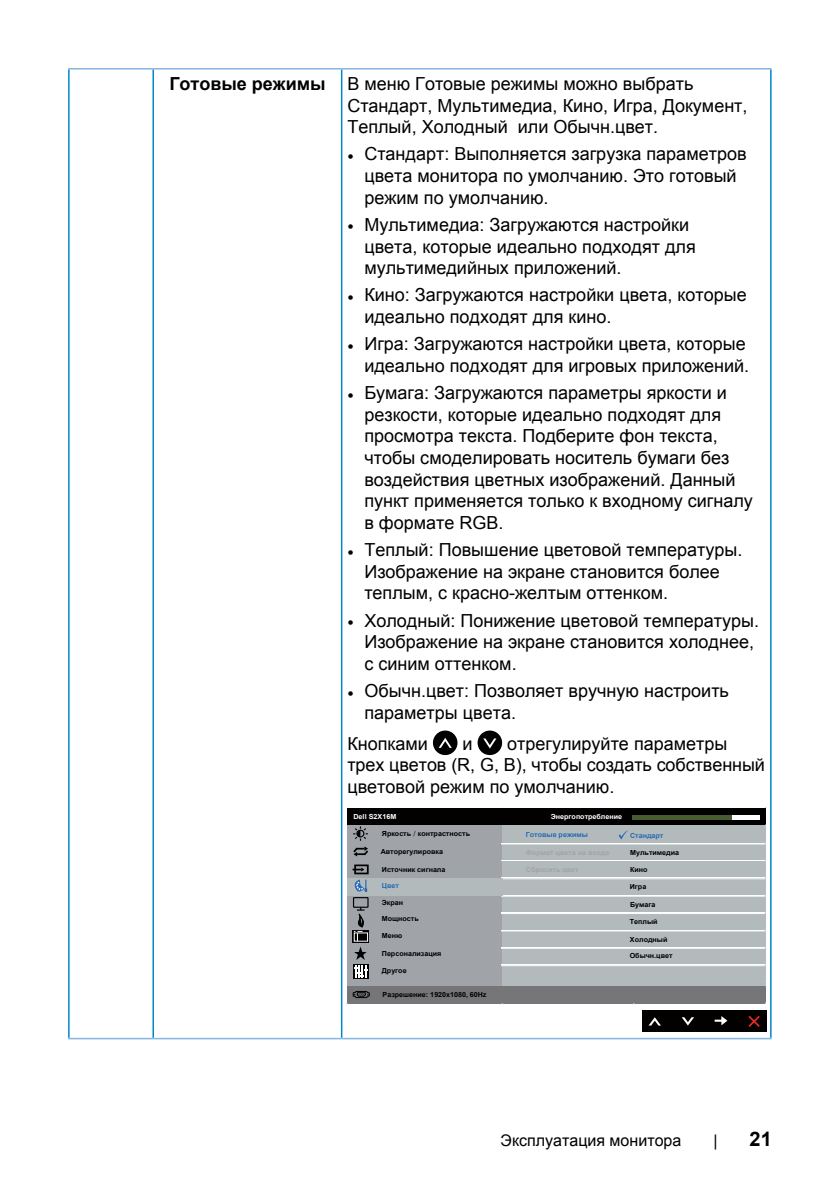
<style>
.page{position:relative;width:840px;height:1191px;background:#fff}
.page>*{position:absolute;margin:0;border:0;box-sizing:border-box;transform-origin:0 0}
.t1{font:700 20px "Arial";color:#000}
.t2{font:18px/21.6px "Arial";color:#000}
.t3{font:16px "Arial";color:#000}
.t4{font:700 7px "Arial";color:#000}
.t5{font:700 7px "Arial";color:#fff}
.t6{font:700 7px "Arial";color:#276ab4}
.s1{font-weight:700}
.s2{font-family:"Museo Sans For Dell 300";font-weight:400}
</style>
<div class="page">
<hr style="left:68px;top:68px;width:85px;height:2px;background:#84b6e2">
<hr style="left:153px;top:68px;width:188px;height:2px;background:#84b6e2">
<hr style="left:341px;top:68px;width:430px;height:2px;background:#84b6e2">
<hr style="left:68px;top:70px;width:2px;height:967px;background:#0087cb">
<hr style="left:152px;top:70px;width:2px;height:967px;background:#0087cb">
<hr style="left:341px;top:70px;width:1px;height:967px;background:#0087cb">
<hr style="left:769px;top:70px;width:2px;height:967px;background:#0087cb">
<hr style="left:68px;top:1037px;width:85px;height:2px;background:#84b6e2">
<hr style="left:153px;top:1037px;width:188px;height:2px;background:#84b6e2">
<hr style="left:341px;top:1037px;width:430px;height:2px;background:#84b6e2">
<div style="left:432px;top:730px;width:25px;height:25px;background:#000;border-radius:50%"></div>
<svg style="left:438px;top:738px;width:13px;height:10px"></svg>
<div style="left:477px;top:730px;width:25px;height:25px;background:#000;border-radius:50%"></div>
<svg style="left:483px;top:738px;width:13px;height:10px"></svg>
<div style="left:347px;top:808px;width:418px;height:17px;background:#030000"></div>
<div style="left:347px;top:825px;width:155px;height:160px;background:#a0a4a9"></div>
<div style="left:501px;top:825px;width:264px;height:161px;background:#b3babc"></div>
<div style="left:347px;top:985px;width:418px;height:18px;background:#767578"></div>
<hr style="left:631px;top:815px;width:127px;height:4px;background:#fff">
<hr style="left:631px;top:815px;width:99px;height:4px;background:#475c31">
<svg style="left:353px;top:826px;width:14px;height:14px"></svg>
<svg style="left:353px;top:964px;width:15px;height:14px"></svg>
<svg style="left:352px;top:930px;width:17px;height:12px"></svg>
<div style="left:353px;top:897px;width:15px;height:11px;border:1px solid #000"></div>
<div style="left:641px;top:1010px;width:124px;height:22px;background:#030000"></div>
<svg style="left:649px;top:1017px;width:11px;height:8px"></svg>
<svg style="left:681px;top:1017px;width:12px;height:8px"></svg>
<svg style="left:714px;top:1016px;width:13px;height:9px"></svg>
<svg style="left:748px;top:1016px;width:11px;height:11px"></svg>
<hr style="left:501px;top:843px;width:263px;height:1px;background:#fff">
<hr style="left:501px;top:860px;width:263px;height:1px;background:#fff">
<hr style="left:501px;top:878px;width:263px;height:1px;background:#fff">
<hr style="left:501px;top:877px;width:263px;height:1px;background:#fff">
<hr style="left:501px;top:895px;width:263px;height:1px;background:#fff">
<hr style="left:501px;top:913px;width:263px;height:1px;background:#fff">
<hr style="left:501px;top:912px;width:263px;height:1px;background:#fff">
<hr style="left:501px;top:930px;width:263px;height:1px;background:#fff">
<hr style="left:501px;top:929px;width:263px;height:1px;background:#fff">
<hr style="left:501px;top:948px;width:263px;height:1px;background:#fff">
<hr style="left:501px;top:947px;width:263px;height:1px;background:#fff">
<hr style="left:501px;top:965px;width:263px;height:1px;background:#fff">
<hr style="left:501px;top:964px;width:263px;height:1px;background:#fff">
<div style="left:347px;top:878px;width:155px;height:17px;background:#b3babc"></div>
<svg style="left:353px;top:846px;width:16px;height:11px"></svg>
<svg style="left:353px;top:907px;width:14px;height:70px"></svg>
<div style="left:354px;top:864px;width:14px;height:10px;border:2px solid #000"></div>
<svg style="left:352px;top:867px;width:12px;height:4px"></svg>
<svg style="left:354px;top:879px;width:13px;height:13px"></svg>
<svg style="left:618px;top:831px;width:9px;height:8px"></svg>
<svg style="left:346px;top:991px;width:23px;height:13px"></svg>
<p class="t2" style="left:347px;top:73px;width:401px;text-indent:-178px"><span class="s1">Готовые режимы</span> В меню Готовые режимы можно выбрать<br>Стандарт, Мультимедиа, Кино, Игра, Документ,<br>Теплый, Холодный или Обычн.цвет.</p>
<p class="t2" style="left:364px;top:143px;width:383px;text-indent:-17px">• Стандарт: Выполняется загрузка параметров цвета монитора по умолчанию. Это готовый режим по умолчанию.</p>
<p class="t2" style="left:364px;top:214px;width:333px;text-indent:-17px">• Мультимедиа: Загружаются настройки цвета, которые идеально подходят для мультимедийных приложений.</p>
<p class="t2" style="left:364px;top:284px;width:383px;text-indent:-17px">• Кино: Загружаются настройки цвета, которые идеально подходят для кино.</p>
<p class="t2" style="left:347px;top:333px;width:403px;text-align:right">• Игра: Загружаются настройки цвета, которые идеально подходят для игровых приложений.</p>
<p class="t2" style="left:364px;top:382px;width:390px;text-indent:-17px">• Бумага: Загружаются параметры яркости и резкости, которые идеально подходят для просмотра текста. Подберите фон текста, чтобы смоделировать носитель бумаги без воздействия цветных изображений. Данный пункт применяется только к входному сигналу в формате RGB.</p>
<p class="t2" style="left:364px;top:539px;width:379px;text-indent:-17px">• Теплый: Повышение цветовой температуры.<br>Изображение на экране становится более теплым, с красно-желтым оттенком.</p>
<p class="t2" style="left:364px;top:609px;width:396px;text-indent:-17px">• Холодный: Понижение цветовой температуры.<br>Изображение на экране становится холоднее, с синим оттенком.</p>
<p class="t2" style="left:364px;top:680px;width:366px;text-indent:-17px">• Обычн.цвет: Позволяет вручную настроить параметры цвета.</p>
<p class="t2" style="left:347px;top:732px;width:82px">Кнопками</p>
<p class="t2" style="left:462px;top:732px;width:12px">и</p>
<p class="t2" style="left:347px;top:732px;width:419px;text-indent:160px">отрегулируйте параметры трех цветов (R, G, B), чтобы создать собственный цветовой режим по умолчанию.</p>
<p class="t4" style="left:381px;top:829px;width:90px">Яркость <span class="s2">/</span> контрастность</p>
<p class="t5" style="left:353px;top:811px;width:44px">Dell S2X16M</p>
<p class="t5" style="left:550px;top:811px;width:73px">Энергопотребление</p>
<p class="t6" style="left:525px;top:830px;width:63px">Готовые режимы</p>
<p class="t4" style="left:380px;top:847px;width:64px">Авторегулировка</p>
<p class="t4" style="left:381px;top:865px;width:65px">Источник сигнала</p>
<p class="t6" style="left:381px;top:881px;width:19px">Цвет</p>
<p class="t6" style="left:629px;top:830px;width:35px">Стандарт</p>
<p class="t4" style="left:629px;top:848px;width:50px">Мультимедиа</p>
<p class="t4" style="left:629px;top:864px;width:19px">Кино</p>
<p class="t4" style="left:629px;top:882px;width:18px">Игра</p>
<p class="t4" style="left:629px;top:899px;width:27px">Бумага</p>
<p class="t4" style="left:629px;top:917px;width:29px">Теплый</p>
<p class="t4" style="left:629px;top:934px;width:39px">Холодный</p>
<p class="t4" style="left:629px;top:950px;width:44px">Обычн.цвет</p>
<p class="t4" style="left:381px;top:898px;width:23px">Экран</p>
<p class="t4" style="left:381px;top:914px;width:38px">Мощность</p>
<p class="t4" style="left:381px;top:931px;width:22px">Меню</p>
<p class="t4" style="left:381px;top:948px;width:61px">Персонализация</p>
<p class="t4" style="left:381px;top:966px;width:26px">Другое</p>
<p class="t4" style="left:382px;top:989px;width:105px">Разрешение: 1920x1080, 60Hz</p>
<p class="t3" style="left:500px;top:1129px;width:182px">Эксплуатация монитора</p>
<p class="t3" style="left:713px;top:1129px;width:6px">|</p>
<p class="t1" style="left:749px;top:1125px;width:24px">21</p>
</div>
